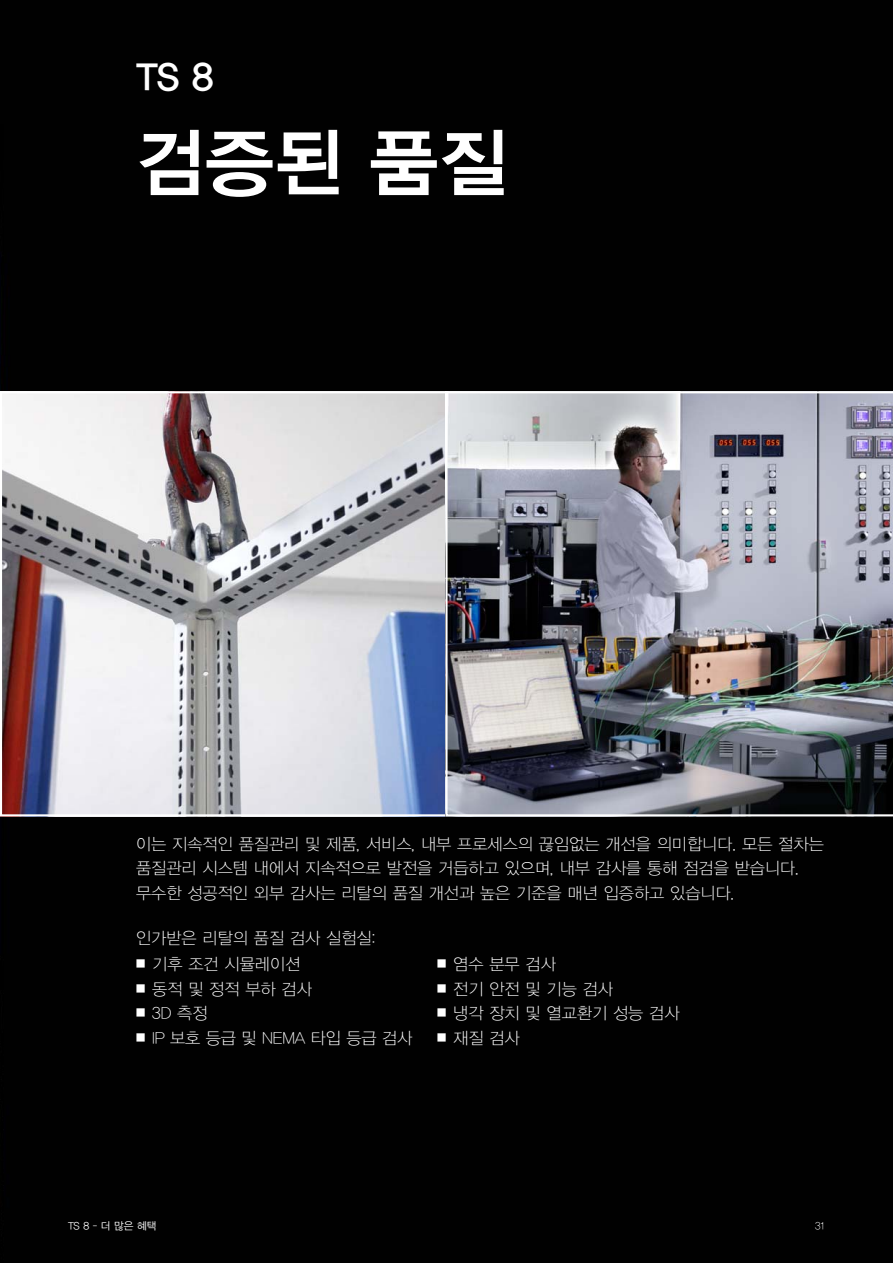
<style>
.page{position:relative;width:893px;height:1263px;background:#010101}
.page>*{position:absolute;margin:0;border:0;box-sizing:border-box;transform-origin:0 0}
.t1{font:75px "YDGO14 KS Cms UHC H";color:#fff}
.t2{font:37.5px "YDGO14 KS Cms UHC H";color:#fff}
.t3{font:16.5px/24.8px "YDGO11 KS Cms UHC H";color:#fff}
.t4{font:10.5px "YDGO12 KS Cms UHC H";color:#fff}
.t5{font:10.5px "YDGO11 KS Cms UHC H";color:#fff}
.s1{font-family:"Neue Helvetica For Rittal";font-weight:300}
</style>
<div class="page">
<img style="left:3px;top:394px;width:441px;height:419px">
<div style="left:0;top:391px;width:447px;height:425px;border:2px solid #fff"></div>
<img style="left:445px;top:391px;width:448px;height:425px">
<h2 class="t2" style="left:136px;top:58px;width:79px">TS 8</h2>
<h1 class="t1" style="left:136px;top:125px;width:373px">검증된 품질</h1>
<p class="t3" style="left:136px;top:832px;width:689px">이는 지속적인 품질관리 및 제품, 서비스, 내부 프로세스의 끊임없는 개선을 의미합니다. 모든 절차는 품질관리 시스템 내에서 지속적으로 발전을 거듭하고 있으며, 내부 감사를 통해 점검을 받습니다. 무수한 성공적인 외부 감사는 리탈의 품질 개선과 높은 기준을 매년 입증하고 있습니다.</p>
<p class="t3" style="left:136px;top:926px;width:241px">인가받은 리탈의 품질 검사 실험실:</p>
<p class="t3" style="left:136px;top:952px;width:278px"><span class="s1">◾</span> 기후 조건 시뮬레이션<br><span class="s1">◾</span> 동적 및 정적 부하 검사<br><span class="s1">◾</span> 3D 측정<br><span class="s1">◾</span> IP 보호 등급 및 NEMA 타입 등급 검사</p>
<p class="t3" style="left:437px;top:952px;width:244px"><span class="s1">◾</span> 염수 분무 검사<br><span class="s1">◾</span> 전기 안전 및 기능 검사<br><span class="s1">◾</span> 냉각 장치 및 열교환기 성능 검사 <span class="s1">◾</span> 재질 검사</p>
<p class="t4" style="left:68px;top:1220px;width:90px">TS 8 – 더 많은 혜택</p>
<p class="t5" style="left:815px;top:1220px;width:10px">31</p>
</div>
